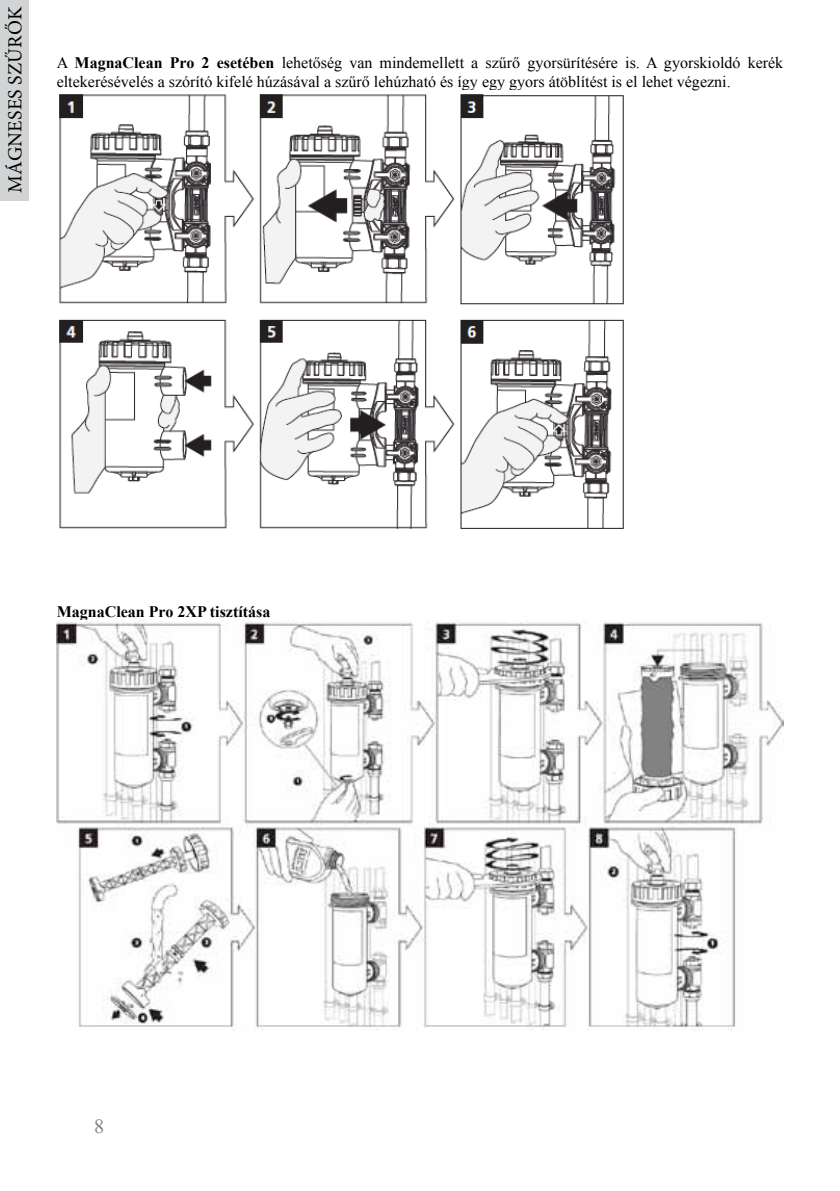
<style>
.page{position:relative;width:840px;height:1191px;background:#fff}
.page>*{position:absolute;margin:0;border:0;box-sizing:border-box;transform-origin:0 0}
.t1{font:20px "Minion Pro";letter-spacing:.01em;color:#000}
.t2{font:20px "Times New Roman";color:#808285}
.t3{font:16px/19.2px "Times New Roman";color:#000}
.t4{font:700 16px "Times New Roman";color:#000}
.s1{font-weight:700}
</style>
<div class="page">
<div style="left:0;top:0;width:28px;height:201px;background:#d1d3d4"></div>
<img style="left:59px;top:94px;width:565px;height:435px">
<img style="left:57px;top:620px;width:725px;height:410px">
<p class="t1" style="left:2px;top:193px;width:188px;rotate:-90deg">Mágneses szűrők</p>
<p class="t3" style="left:57px;top:53px;width:727px">A <span class="s1">MagnaClean Pro 2 esetében</span> lehetőség van mindemellett a szűrő gyorsürítésére is. A gyorskioldó kerék eltekerésévelés a szórító kifelé húzásával a szűrő lehúzható és így egy gyors átöblítést is el lehet végezni.</p>
<p class="t4" style="left:57px;top:600px;width:215px">MagnaClean Pro 2XP tisztítása</p>
<p class="t2" style="left:94px;top:1112px;width:11px">8</p>
</div>
